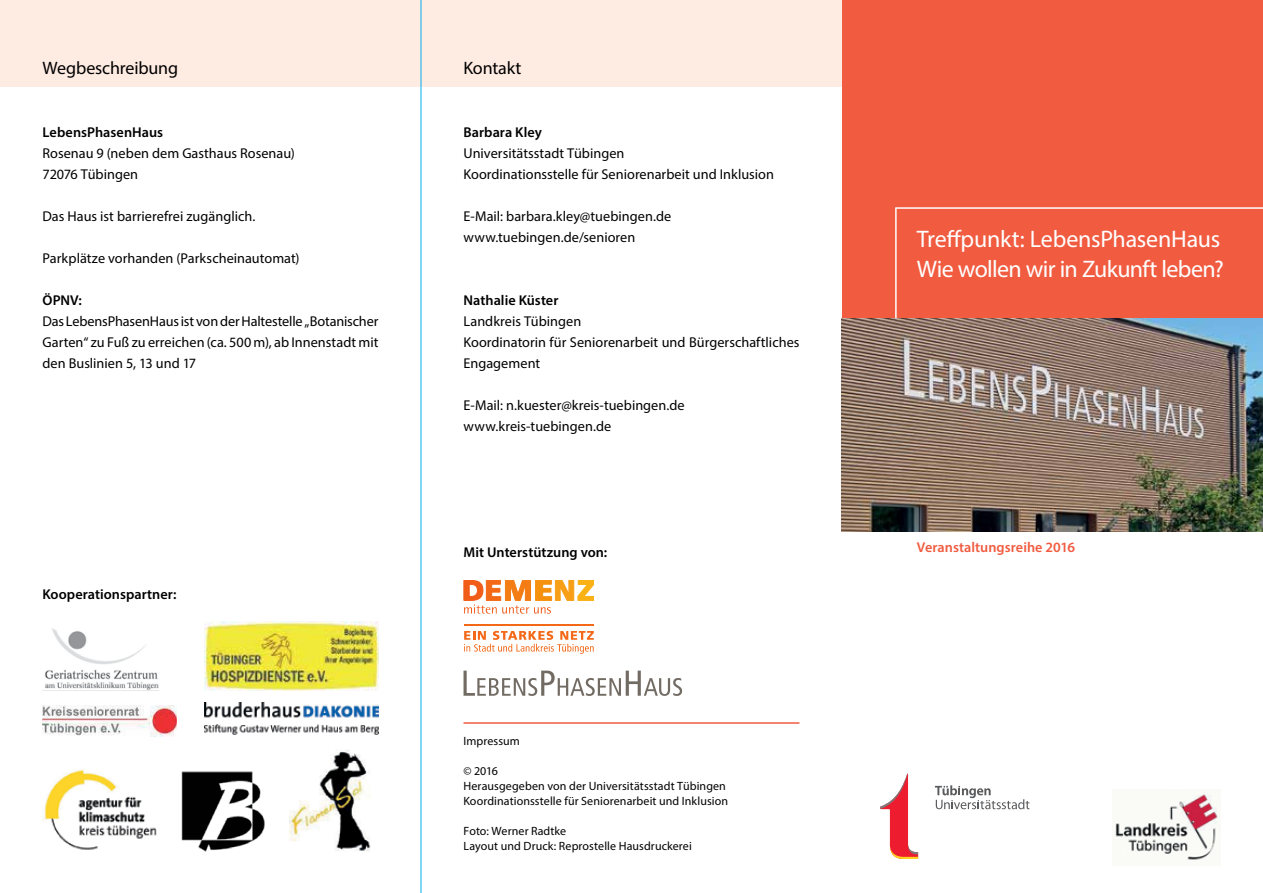
<style>
.page{position:relative;width:1263px;height:893px;background:#fff}
.page>*{position:absolute;margin:0;border:0;box-sizing:border-box;transform-origin:0 0}
.t1{font:24px/30px "Myriad Pro";letter-spacing:-.02em;color:#fff}
.t2{font:18px "Myriad Pro";letter-spacing:-.01em;color:#000}
.t3{font:14.25px/21px "Myriad Pro";letter-spacing:.005em;color:#000}
.t4{font:600 14.25px "Myriad Pro";letter-spacing:.005em;color:#000}
.t5{font:600 14.25px "Myriad Pro";color:#f15b40}
.t6{font:12px/15px "Myriad Pro";letter-spacing:.01em;color:#000}
</style>
<div class="page">
<div style="left:0;top:0;width:855px;height:87px;background:#feebe2"></div>
<div style="left:842px;top:0;width:421px;height:319px;background:#f15b40"></div>
<svg style="left:895px;top:207px;width:368px;height:112px"></svg>
<hr style="left:463px;top:722px;width:336px;height:2px;background:#f15b40">
<img style="left:1115px;top:792px;width:103px;height:68px">
<hr style="left:464px;top:624px;width:130px;height:2px;background:#f36917">
<svg style="left:463px;top:580px;width:131px;height:34px"></svg>
<svg style="left:464px;top:631px;width:130px;height:23px"></svg>
<img style="left:45px;top:628px;width:113px;height:62px">
<img style="left:204px;top:621px;width:174px;height:69px">
<img style="left:43px;top:705px;width:133px;height:31px">
<img style="left:204px;top:703px;width:174px;height:32px">
<img style="left:43px;top:769px;width:114px;height:81px">
<img style="left:290px;top:750px;width:81px;height:101px">
<hr style="left:421px;top:0;width:1px;height:893px;background:#00aeef">
<img style="left:181px;top:771px;width:84px;height:81px">
<svg style="left:463px;top:671px;width:219px;height:25px"></svg>
<img style="left:842px;top:319px;width:421px;height:212px">
<svg style="left:935px;top:785px;width:94px;height:24px"></svg>
<svg style="left:880px;top:774px;width:38px;height:85px"></svg>
<p class="t2" style="left:43px;top:57px;width:137px">Wegbeschreibung</p>
<p class="t4" style="left:43px;top:123px;width:122px">LebensPhasenHaus</p>
<p class="t3" style="left:43px;top:142px;width:254px">Rosenau 9 (neben dem Gasthaus Rosenau)<br>72076 Tübingen</p>
<p class="t3" style="left:43px;top:205px;width:214px">Das Haus ist barrierefrei zugänglich.</p>
<p class="t3" style="left:43px;top:247px;width:259px">Parkplätze vorhanden (Parkscheinautomat)</p>
<p class="t4" style="left:43px;top:291px;width:41px">ÖPNV:</p>
<p class="t3" style="left:43px;top:310px;width:337px;text-align:justify">Das LebensPhasenHaus ist von der Haltestelle „Botanischer Garten“ zu Fuß zu erreichen (ca. 500 m), ab Innenstadt mit den Buslinien 5, 13 und 17</p>
<p class="t4" style="left:43px;top:585px;width:135px">Kooperationspartner:</p>
<p class="t2" style="left:463px;top:57px;width:60px">Kontakt</p>
<p class="t4" style="left:463px;top:123px;width:80px">Barbara Kley</p>
<p class="t3" style="left:463px;top:142px;width:312px">Universitätsstadt Tübingen<br>Koordinationsstelle für Seniorenarbeit und Inklusion</p>
<p class="t3" style="left:463px;top:205px;width:209px">E-Mail: barbara.kley@tuebingen.de www.tuebingen.de/senioren</p>
<p class="t4" style="left:463px;top:291px;width:96px">Nathalie Küster</p>
<p class="t3" style="left:463px;top:310px;width:337px">Landkreis Tübingen<br>Koordinatorin für Seniorenarbeit und Bürgerschaftliches<br>Engagement</p>
<p class="t3" style="left:463px;top:394px;width:223px">E-Mail: n.kuester@kreis-tuebingen.de www.kreis-tuebingen.de</p>
<p class="t4" style="left:463px;top:543px;width:145px">Mit Unterstützung von:</p>
<p class="t6" style="left:463px;top:733px;width:58px">Impressum</p>
<p class="t6" style="left:463px;top:763px;width:266px">© 2016<br>Herausgegeben von der Universitätsstadt Tübingen<br>Koordinationsstelle für Seniorenarbeit und Inklusion</p>
<p class="t6" style="left:463px;top:823px;width:230px">Foto: Werner Radtke<br>Layout und Druck: Reprostelle Hausdruckerei</p>
<h1 class="t1" style="left:917px;top:224px;width:308px">Treffpunkt: LebensPhasenHaus<br>Wie wollen wir in Zukunft leben?</h1>
<p class="t5" style="left:917px;top:538px;width:160px">Veranstaltungsreihe 2016</p>
</div>
